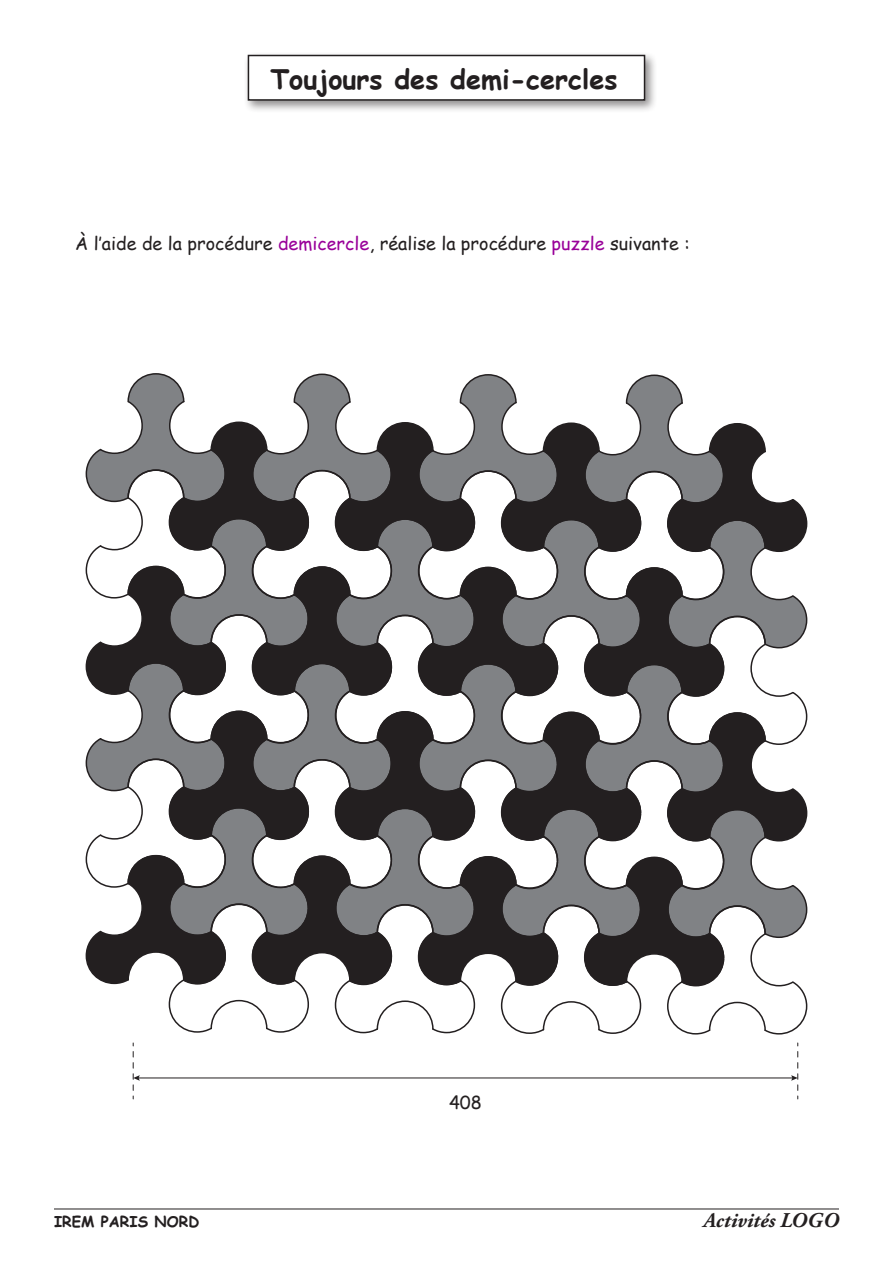
<style>
.page{position:relative;width:893px;height:1263px;background:#fff}
.page>*{position:absolute;margin:0;border:0;box-sizing:border-box;transform-origin:0 0}
.t1{font:700 27px "Comic Sans MS";color:#231f20}
.t2{font:italic 700 21px "Adobe Garamond Pro";color:#231f20}
.t3{font:18px "Comic Sans MS";color:#231f20}
.t4{font:700 15px "Comic Sans MS";color:#231f20}
.s1{color:#909}
</style>
<div class="page">
<hr style="left:54px;top:1208px;width:785px;height:1px;background:#231f20">
<div style="left:244px;top:51px;width:414px;height:62px;background:#231f20;opacity:.5"></div>
<div style="left:248px;top:56px;width:396px;height:44px;background:#fff"></div>
<div style="left:248px;top:55px;width:397px;height:46px;border:2px solid #231f20"></div>
<svg style="left:85px;top:373px;width:723px;height:662px"></svg>
<hr style="left:138px;top:1077px;width:655px;height:1px;background:#231f20">
<svg style="left:791px;top:1043px;width:7px;height:47px"></svg>
<svg style="left:133px;top:1043px;width:7px;height:47px"></svg>
<h1 class="t1" style="left:270px;top:59px;width:349px">Toujours des demi-cercles</h1>
<p class="t3" style="left:75px;top:231px;width:616px">À l’aide de la procédure <span class="s1">demicercle</span>, réalise la procédure <span class="s1">puzzle</span> suivante :</p>
<p class="t3" style="left:449px;top:1089px;width:34px">408</p>
<p class="t4" style="left:54px;top:1211px;width:147px">IREM PARIS NORD</p>
<p class="t2" style="left:704px;top:1208px;width:137px">Activités LOGO</p>
</div>
